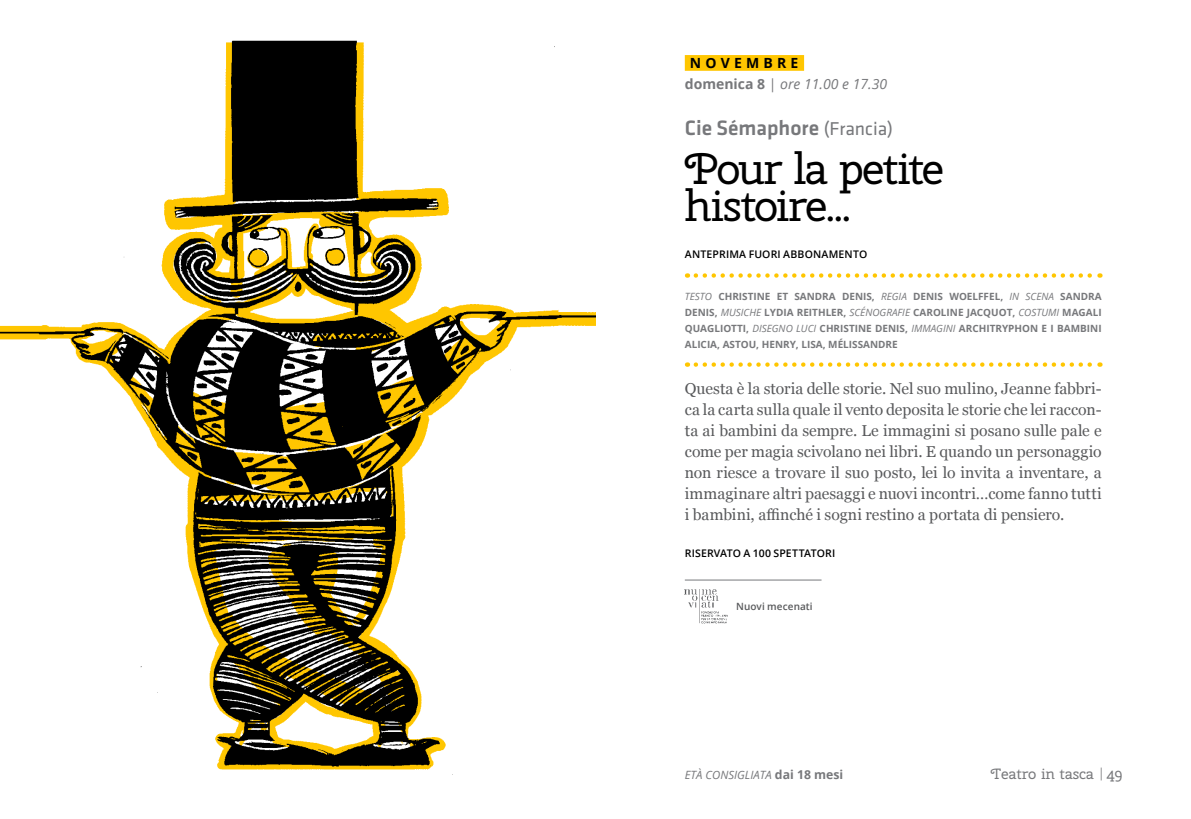
<style>
.page{position:relative;width:1191px;height:819px;background:#fff}
.page>*{position:absolute;margin:0;border:0;box-sizing:border-box;transform-origin:0 0}
.t1{font:43.75px/36.8px "Cherry Swash";letter-spacing:-.04em;color:#000}
.t2{font:500 21.53px "Klavika";color:#77787b}
.t3{font:15.75px/21px "Georgia";color:#58595b;text-align:justify}
.t4{font:14.88px "Cherry Swash";color:#77787b}
.t5{font:italic 14px/21px "Open Sans";color:#77787b}
.t6{font:italic 11.38px "Open Sans";color:#77787b}
.t7{font:600 10.5px "Open Sans";letter-spacing:.02em;color:#000}
.t8{font:700 9.97px "Open Sans";color:#77787b}
.t9{font:600 9.97px "Open Sans";letter-spacing:.01em;color:#58595b}
.t10{font:italic 9.97px "Open Sans";color:#77787b}
.s1{font-weight:700;font-style:normal;color:#000}
.s2{font-weight:700;font-style:normal}
.s3{font-style:normal}
.s4{font-weight:400;font-size:19.25px}
.s5{font-weight:400;font-style:italic}
.s6{font-weight:700;font-style:normal;font-size:12.25px}
.s7{font-family:"Baskerville";font-size:14px}
</style>
<div class="page">
<div style="left:685px;top:55px;width:119px;height:16px;background:#ffc600"></div>
<svg style="left:696px;top:362px;width:404px;height:5px"></svg>
<svg style="left:696px;top:273px;width:404px;height:5px"></svg>
<img style="left:685px;top:589px;width:42px;height:35px">
<hr style="left:685px;top:579px;width:136px;height:1px;background:#77787b">
<img style="left:0;top:40px;width:595px;height:735px">
<p class="t5" style="left:685px;top:52px;width:204px;text-indent:5px"><span class="s1">NOVEMBRE<br></span><span class="s2">DOMENICA 8</span> <span class="s3">|</span> ORE 11.00 E 17.30</p>
<h2 class="t2" style="left:685px;top:116px;width:210px">Cie Sémaphore <span class="s4">(Francia)</span></h2>
<h1 class="t1" style="left:685px;top:150px;width:261px">Pour la petite histoire...</h1>
<p class="t7" style="left:685px;top:247px;width:107px">ANTEPRIMA FUORI ABB</p>
<p class="t7" style="left:804px;top:247px;width:64px">ONAMENTO</p>
<p class="t10" style="left:685px;top:290px;width:7px">TEST</p>
<p class="t8" style="left:705px;top:289px;width:60px"><span class="s5">O</span> CHRISTINE</p>
<p class="t8" style="left:776px;top:289px;width:7px">ET</p>
<p class="t8" style="left:794px;top:289px;width:14px">SANDRA</p>
<p class="t8" style="left:842px;top:289px;width:116px">DEN IS, <span class="s5">REGIA</span> DEN IS WOE</p>
<p class="t8" style="left:972px;top:289px;width:102px">LFFE L, <span class="s5">IN SCENA</span> SANDRA</p>
<p class="t8" style="left:685px;top:305px;width:44px">DEN IS, <span class="s5">MUS</span></p>
<p class="t10" style="left:741px;top:305px;width:31px">ICHE <span class="s2">LYD</span></p>
<p class="t8" style="left:783px;top:305px;width:138px">IA REITHLER, <span class="s5">SCÉNOGRAFIE</span> CARO</p>
<p class="t8" style="left:941px;top:305px;width:98px">LINE JACQUOT, <span class="s5">COSTUM</span></p>
<p class="t8" style="left:1056px;top:305px;width:24px"><span class="s5">I</span> MAGA</p>
<p class="t8" style="left:1092px;top:305px;width:10px">LI</p>
<p class="t8" style="left:685px;top:321px;width:46px">QUAGLIOTT</p>
<p class="t8" style="left:743px;top:321px;width:180px">I, <span class="s5">DISEGNO LUCI</span> CHRISTINE DEN IS, <span class="s5">IMMA</span></p>
<p class="t8" style="left:936px;top:321px;width:61px"><span class="s5">GINI</span> ARCHITRYP</p>
<p class="t8" style="left:1014px;top:321px;width:51px">HON E I BAMB</p>
<p class="t8" style="left:1087px;top:321px;width:16px">INI</p>
<p class="t8" style="left:685px;top:337px;width:52px">ALICIA, ASTO</p>
<p class="t8" style="left:749px;top:337px;width:21px">U, HENRY</p>
<p class="t8" style="left:796px;top:337px;width:64px">, LISA, MÉLISSANDRE</p>
<p class="t3" style="left:685px;top:377px;width:418px">Questa è la storia delle storie. Nel suo mulino, Jeanne fabbri&shy;ca la carta sulla quale il vento deposita le storie che lei raccon&shy;ta ai bambini da sempre. Le immagini si posano sulle pale e come per magia scivolano nei libri. E quando un personaggio non riesce a trovare il suo posto, lei lo invita a inventare, a immaginare altri paesaggi e nuovi incontri…come fanno tutti i bambini, affinché i sogni restino a portata di pensiero.</p>
<p class="t7" style="left:685px;top:546px;width:18px">RISERVATO</p>
<p class="t7" style="left:743px;top:546px;width:38px">A 100 SPETTATOR</p>
<p class="t7" style="left:832px;top:546px;width:5px">I</p>
<p class="t9" style="left:736px;top:600px;width:78px">NUOVI MECENATI</p>
<p class="t6" style="left:685px;top:767px;width:160px">ETÀ CONSIGLIATA <span class="s6">DAI 18 MESI</span></p>
<p class="t4" style="left:990px;top:764px;width:133px">Teatro in tasca <span class="s7">|</span>49</p>
</div>
